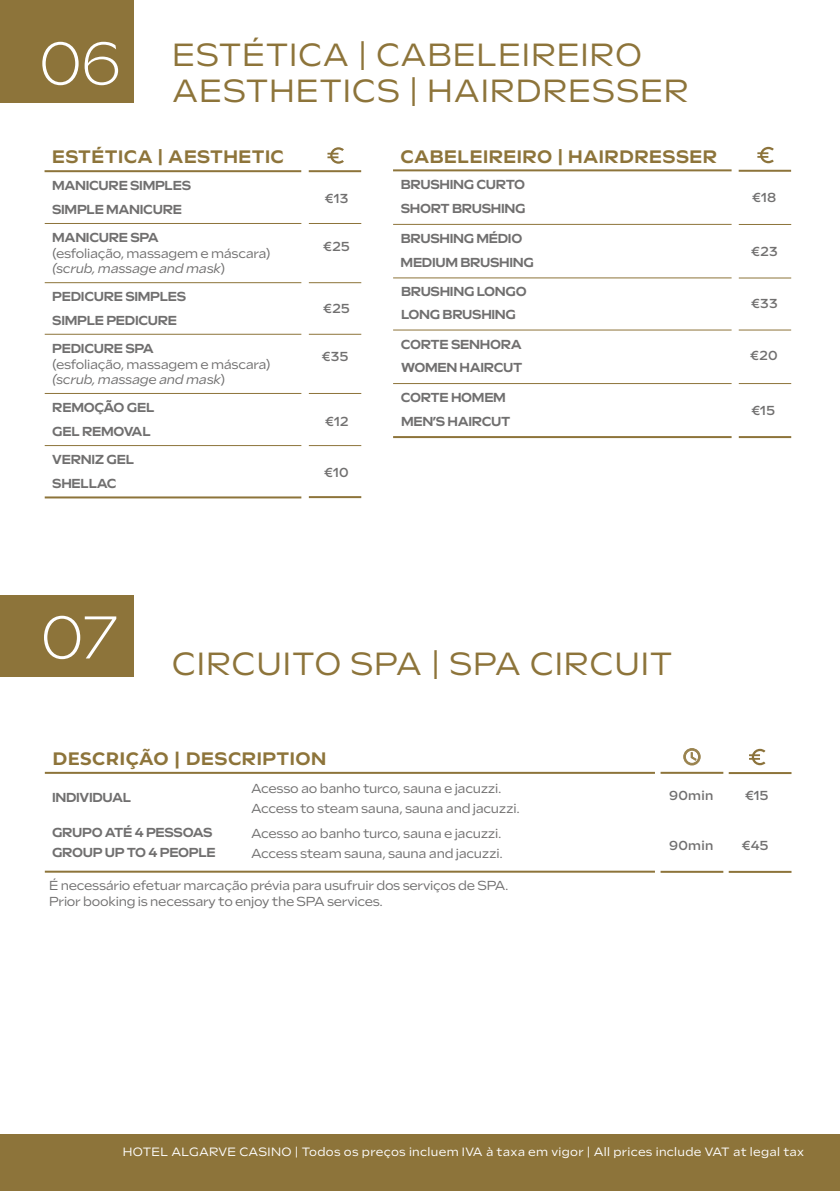
<style>
.page{position:relative;width:840px;height:1191px;background:#fff}
.page>*{position:absolute;margin:0;border:0;box-sizing:border-box;transform-origin:0 0}
.t1{font:300 60px "Sculpin";color:#fff}
.t2{font:32px/36px "Sculpin";letter-spacing:.025em;color:#8d743a}
.t3{font:700 18px "Sculpin";letter-spacing:.025em;color:#8d743a}
.t4{font:13px/15.6px "Sculpin";letter-spacing:-.02em;color:#706f6f}
.t5{font:700 13px "Sculpin";letter-spacing:-.025em;color:#706f6f}
.t6{font:500 13px "Sculpin";letter-spacing:.025em;color:#706f6f}
.t7{font:12px "Sculpin";letter-spacing:.025em;color:#fff}
.s1{font-weight:300;font-size:60px;color:#fff}
.s2{font-style:italic}
.s3{font-family:"Montserrat"}
</style>
<div class="page">
<div style="left:0;top:0;width:134px;height:103px;background:#8d743a"></div>
<svg style="left:327px;top:147px;width:17px;height:17px"></svg>
<hr style="left:45px;top:170px;width:256px;height:2px;background:#8d743a">
<hr style="left:308px;top:170px;width:53px;height:2px;background:#8d743a">
<hr style="left:45px;top:223px;width:256px;height:1px;background:#8d743a">
<hr style="left:309px;top:223px;width:52px;height:1px;background:#8d743a">
<hr style="left:45px;top:282px;width:256px;height:1px;background:#8d743a">
<hr style="left:309px;top:282px;width:52px;height:1px;background:#8d743a">
<hr style="left:45px;top:334px;width:256px;height:1px;background:#8d743a">
<hr style="left:309px;top:334px;width:52px;height:1px;background:#8d743a">
<hr style="left:45px;top:393px;width:256px;height:1px;background:#8d743a">
<hr style="left:309px;top:393px;width:52px;height:1px;background:#8d743a">
<hr style="left:45px;top:445px;width:256px;height:1px;background:#8d743a">
<hr style="left:309px;top:445px;width:52px;height:1px;background:#8d743a">
<hr style="left:45px;top:496px;width:256px;height:2px;background:#8d743a">
<hr style="left:309px;top:496px;width:52px;height:2px;background:#8d743a">
<hr style="left:393px;top:169px;width:338px;height:2px;background:#8d743a">
<hr style="left:393px;top:224px;width:338px;height:1px;background:#8d743a">
<hr style="left:393px;top:277px;width:338px;height:1px;background:#8d743a">
<hr style="left:393px;top:329px;width:338px;height:1px;background:#8d743a">
<hr style="left:393px;top:383px;width:338px;height:1px;background:#8d743a">
<hr style="left:393px;top:436px;width:338px;height:2px;background:#8d743a">
<svg style="left:757px;top:147px;width:16px;height:16px"></svg>
<hr style="left:738px;top:170px;width:52px;height:2px;background:#8d743a">
<hr style="left:738px;top:224px;width:52px;height:1px;background:#8d743a">
<hr style="left:738px;top:277px;width:52px;height:1px;background:#8d743a">
<hr style="left:738px;top:329px;width:52px;height:1px;background:#8d743a">
<hr style="left:738px;top:383px;width:52px;height:1px;background:#8d743a">
<hr style="left:738px;top:436px;width:52px;height:2px;background:#8d743a">
<div style="left:0;top:1134px;width:839px;height:57px;background:#8d743a"></div>
<svg style="left:749px;top:749px;width:16px;height:16px"></svg>
<svg style="left:683px;top:748px;width:17px;height:17px"></svg>
<hr style="left:728px;top:772px;width:63px;height:2px;background:#8d743a">
<hr style="left:45px;top:772px;width:609px;height:2px;background:#8d743a">
<hr style="left:728px;top:871px;width:63px;height:2px;background:#8d743a">
<hr style="left:45px;top:870px;width:609px;height:2px;background:#8d743a">
<hr style="left:660px;top:772px;width:63px;height:2px;background:#8d743a">
<hr style="left:660px;top:870px;width:63px;height:2px;background:#8d743a">
<div style="left:0;top:595px;width:134px;height:81px;background:#8d743a"></div>
<h2 class="t2" style="left:172px;top:37px;width:518px;text-indent:-133px"><span class="s1">06</span> ESTÉTICA | CABELEIREIRO<br>AESTHETICS | HAIRDRESSER</h2>
<h3 class="t3" style="left:52px;top:146px;width:233px">ESTÉTICA | AESTHETIC</h3>
<h3 class="t3" style="left:400px;top:146px;width:318px">CABELEIREIRO | HAIRDRESSER</h3>
<p class="t5" style="left:52px;top:178px;width:140px">MANICURE SIMPLES</p>
<p class="t5" style="left:400px;top:177px;width:126px">BRUSHING CURTO</p>
<p class="t5" style="left:52px;top:202px;width:131px">SIMPLE MANICURE</p>
<p class="t6" style="left:324px;top:191px;width:25px">€13</p>
<p class="t5" style="left:400px;top:201px;width:126px">SHORT BRUSHING</p>
<p class="t6" style="left:751px;top:190px;width:26px">€18</p>
<p class="t5" style="left:52px;top:230px;width:108px">MANICURE SPA</p>
<p class="t4" style="left:52px;top:245px;width:220px">(esfoliação, massagem e máscara) <span class="s2">(scrub, massage and mask</span>)</p>
<p class="t6" style="left:323px;top:238px;width:28px">€25</p>
<p class="t5" style="left:400px;top:231px;width:123px">BRUSHING MÉDIO</p>
<p class="t5" style="left:400px;top:254px;width:135px">MEDIUM BRUSHING</p>
<p class="t6" style="left:750px;top:244px;width:28px">€23</p>
<p class="t5" style="left:52px;top:289px;width:135px">PEDICURE SIMPLES</p>
<p class="t5" style="left:52px;top:313px;width:126px">SIMPLE PEDICURE</p>
<p class="t6" style="left:323px;top:301px;width:28px">€25</p>
<p class="t5" style="left:401px;top:284px;width:127px">BRUSHING LONGO</p>
<p class="t5" style="left:401px;top:307px;width:116px">LONG BRUSHING</p>
<p class="t6" style="left:750px;top:296px;width:28px">€33</p>
<p class="t5" style="left:52px;top:341px;width:103px">PEDICURE SPA</p>
<p class="t4" style="left:52px;top:356px;width:220px">(esfoliação, massagem e máscara) <span class="s2">(scrub, massage and mask</span>)</p>
<p class="t6" style="left:322px;top:349px;width:28px">€35</p>
<p class="t5" style="left:400px;top:336px;width:123px">CORTE SENHORA</p>
<p class="t5" style="left:401px;top:359px;width:123px">WOMEN HAIRCUT</p>
<p class="t6" style="left:749px;top:348px;width:29px">€20</p>
<p class="t5" style="left:52px;top:400px;width:104px">REMOÇÃO GEL</p>
<p class="t5" style="left:52px;top:423px;width:100px">GEL REMOVAL</p>
<p class="t6" style="left:325px;top:414px;width:25px">€12</p>
<p class="t5" style="left:400px;top:390px;width:107px">CORTE HOMEM</p>
<p class="t5" style="left:401px;top:414px;width:111px">MEN’S HAIRCUT</p>
<p class="t6" style="left:751px;top:403px;width:25px">€15</p>
<p class="t5" style="left:52px;top:452px;width:83px">VERNIZ GEL</p>
<p class="t5" style="left:52px;top:475px;width:66px">SHELLAC</p>
<p class="t6" style="left:324px;top:465px;width:26px">€10</p>
<h1 class="t1" style="left:40px;top:603px;width:80px">07</h1>
<h2 class="t2" style="left:172px;top:646px;width:502px">CIRCUITO SPA | SPA CIRCUIT</h2>
<h3 class="t3" style="left:52px;top:748px;width:275px"><span class="s3">DESCRIÇÃO |</span> DESCRIPTION</h3>
<p class="t5" style="left:52px;top:789px;width:81px">INDIVIDUAL</p>
<p class="t6" style="left:668px;top:788px;width:46px">90min</p>
<p class="t6" style="left:744px;top:788px;width:25px">€15</p>
<p class="t5" style="left:52px;top:825px;width:162px">GRUPO ATÉ 4 PESSOAS</p>
<p class="t6" style="left:668px;top:838px;width:46px">90min</p>
<p class="t6" style="left:741px;top:838px;width:28px">€45</p>
<p class="t4" style="left:49px;top:878px;width:461px">É necessário efetuar marcação prévia para usufruir dos serviços de SPA.<br>Prior booking is necessary to enjoy the SPA services.</p>
<p class="t4" style="left:251px;top:778px;width:270px;line-height:20px">Acesso ao banho turco, sauna e jacuzzi.<br>Access to steam sauna, sauna and jacuzzi.</p>
<p class="t4" style="left:251px;top:824px;width:253px;line-height:20px">Acesso ao banho turco, sauna e jacuzzi.<br>Access steam sauna, sauna and jacuzzi.</p>
<p class="t5" style="left:52px;top:845px;width:165px">GROUP UP TO 4 PEOPLE</p>
<p class="t7" style="left:123px;top:1145px;width:682px">HOTEL ALGARVE CASINO | Todos os preços incluem IVA à taxa em vigor | All prices include VAT at legal tax</p>
</div>
